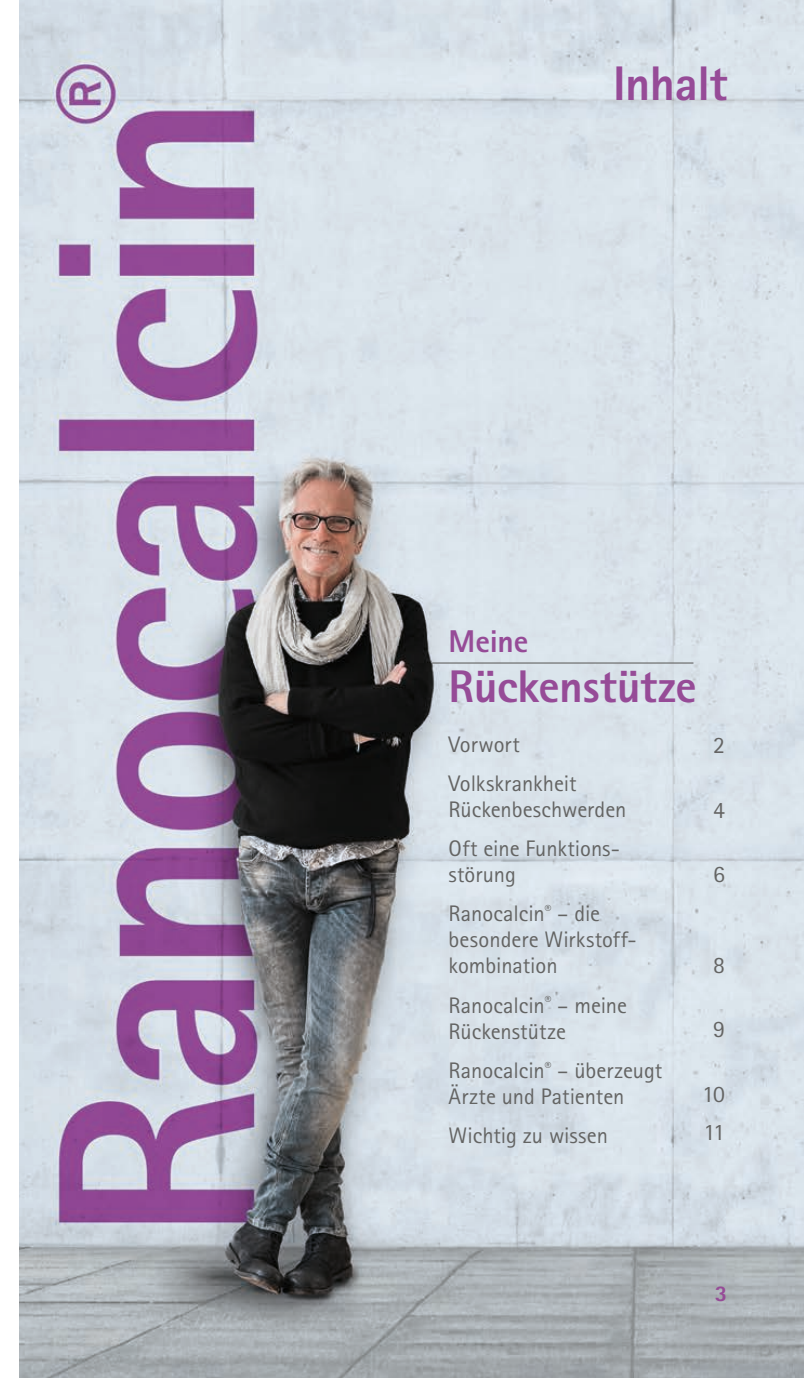
<style>
.page{position:relative;width:804px;height:1378px;background:#fff}
.page>*{position:absolute;margin:0;border:0;box-sizing:border-box;transform-origin:0 0}
.t1{font:800 48.6px "Rotis Sans Serif";letter-spacing:-.01em;color:#964b97}
.t2{font:800 45.68px "Rotis Sans Serif";letter-spacing:-.005em;color:#964b97}
.t3{font:800 31.5px "Rotis Sans Serif";letter-spacing:-.005em;color:#964b97}
.t4{font:23.62px "Rotis Sans Serif";color:#646463}
.t5{font:22.5px/25.9px "Rotis Sans Serif";color:#646463}
.t6{font:800 22.5px "Rotis Sans Serif";color:#964b97}
</style>
<div class="page">
<img style="left:19px;top:0;width:785px;height:1378px">
<hr style="left:432px;top:662px;width:261px;height:1px;background:#646463">
<p class="t1" style="left:613px;top:53px;width:116px">Inhalt</p>
<p class="t3" style="left:448px;top:621px;width:81px">Meine</p>
<p class="t2" style="left:448px;top:658px;width:250px">Rückenstütze</p>
<p class="t5" style="left:448px;top:732px;width:73px">Vorwort</p>
<p class="t5" style="left:448px;top:770px;width:179px">Volkskrankheit<br>Rückenbeschwerden</p>
<p class="t5" style="left:448px;top:835px;width:173px">Oft eine Funktions&shy;störung</p>
<p class="t5" style="left:448px;top:900px;width:189px">Ranocalcin<sup>®</sup> – die besondere Wirkstoff&shy;kombination</p>
<p class="t5" style="left:448px;top:992px;width:180px">Ranocalcin<sup>®</sup> – meine<br>Rückenstütze</p>
<p class="t5" style="left:448px;top:1058px;width:215px">Ranocalcin<sup>®</sup> – überzeugt<br>Ärzte und Patienten</p>
<p class="t5" style="left:448px;top:1122px;width:161px">Wichtig zu wissen</p>
<p class="t4" style="left:713px;top:731px;width:13px">2</p>
<p class="t4" style="left:713px;top:796px;width:13px">4</p>
<p class="t4" style="left:713px;top:860px;width:13px">6</p>
<p class="t4" style="left:713px;top:951px;width:13px">8</p>
<p class="t4" style="left:713px;top:1015px;width:13px">9</p>
<p class="t4" style="left:702px;top:1080px;width:24px">10</p>
<p class="t4" style="left:703px;top:1118px;width:23px">11</p>
<p class="t6" style="left:715px;top:1279px;width:14px">3</p>
</div>
